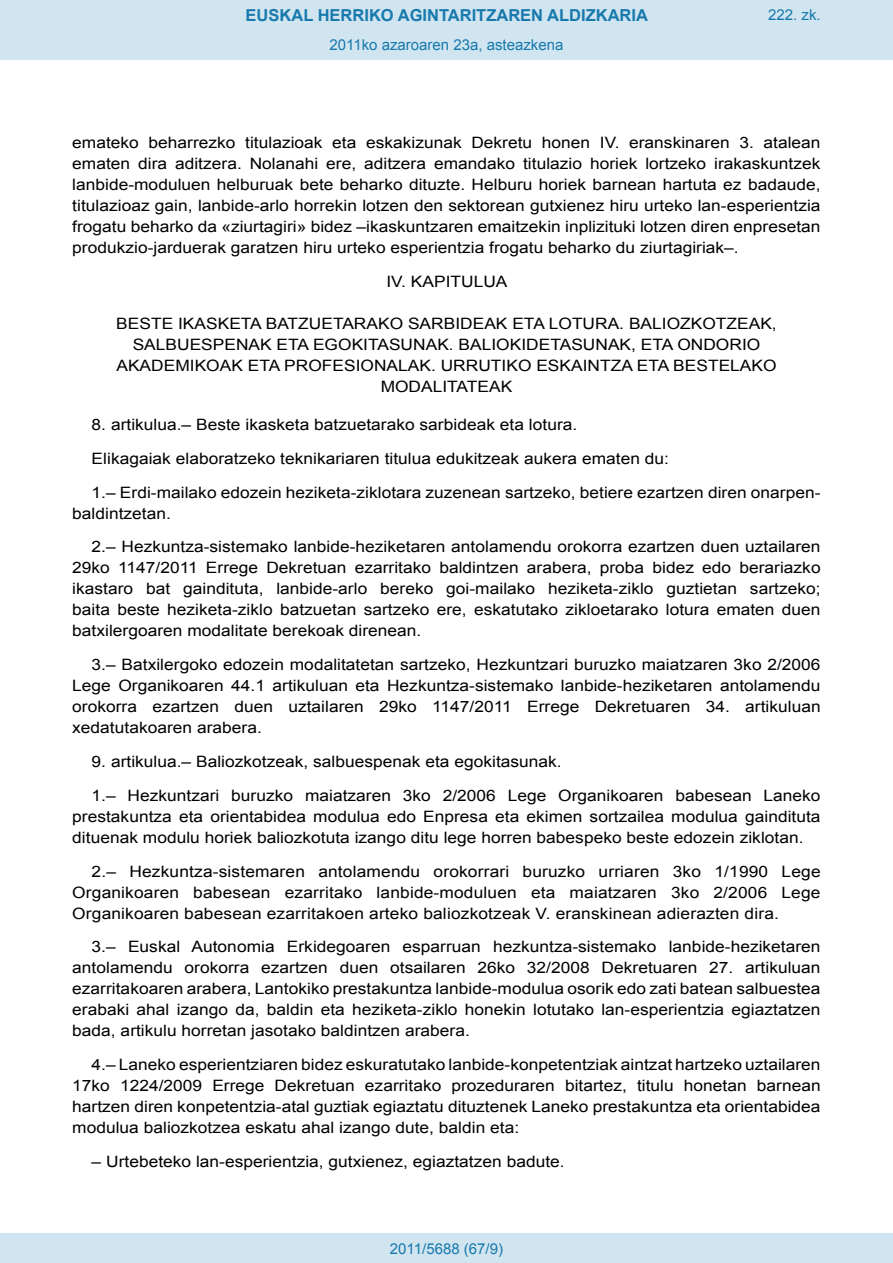
<style>
.page{position:relative;width:893px;height:1263px;background:#fff}
.page>*{position:absolute;margin:0;border:0;box-sizing:border-box;transform-origin:0 0}
.t1{font:700 16.5px "Arial";color:#1879ad}
.BOPVDetalle{font:15.6px/21px "Arial";color:#000;text-align:justify;scale:1.11 1}
.BOPVClave{font:15.6px/21px "Arial";color:#000;text-align:center;scale:1.11 1}
.BOPVClaveSin{font:15.6px "Arial";color:#000;scale:1.11 1}
.Paginacion_Centro{font:15px "Arial";color:#1879ad}
</style>
<div class="page">
<div style="left:0;top:0;width:893px;height:60px;background:#d0e5f0"></div>
<div style="left:0;top:1233px;width:893px;height:30px;background:#d0e5f0"></div>
<p class="t1" style="left:246px;top:4px;width:404px">EUSKAL HERRIKO AGINTARITZAREN ALDIZKARIA</p>
<p class="Paginacion_Centro" style="left:329px;top:35px;width:236px">2011ko azaroaren 23a, asteazkena</p>
<p class="Paginacion_Centro" style="left:768px;top:5px;width:54px">222. zk.</p>
<p class="BOPVDetalle" style="left:72px;top:132px;width:676px">emateko beharrezko titulazioak eta eskakizunak Dekretu honen IV. eranskinaren 3. atalean ematen dira aditzera. Nolanahi ere, aditzera emandako titulazio horiek lortzeko irakaskuntzek lanbide-moduluen helburuak bete beharko dituzte. Helburu horiek barnean hartuta ez badaude, titulazioaz gain, lanbide-arlo horrekin lotzen den sektorean gutxienez hiru urteko lan-esperientzia frogatu beharko da «ziurtagiri» bidez –ikaskuntzaren emaitzekin inplizituki lotzen diren enpresetan produkzio-jarduerak garatzen hiru urteko esperientzia frogatu beharko du ziurtagiriak–.</p>
<p class="BOPVClaveSin" style="left:386px;top:271px;width:111px">IV. KAPITULUA</p>
<p class="BOPVClave" style="left:116px;top:313px;width:596px">BESTE IKASKETA BATZUETARAKO SARBIDEAK ETA LOTURA. BALIOZKOTZEAK, SALBUESPENAK ETA EGOKITASUNAK. BALIOKIDETASUNAK, ETA ONDORIO AKADEMIKOAK ETA PROFESIONALAK. URRUTIKO ESKAINTZA ETA BESTELAKO MODALITATEAK</p>
<p class="BOPVDetalle" style="left:92px;top:414px;width:439px">8. artikulua.– Beste ikasketa batzuetarako sarbideak eta lotura.</p>
<p class="BOPVDetalle" style="left:92px;top:448px;width:522px">Elikagaiak elaboratzeko teknikariaren titulua edukitzeak aukera ematen du:</p>
<p class="BOPVDetalle" style="left:72px;top:482px;width:676px;text-indent:19px">1.– Erdi-mailako edozein heziketa-ziklotara zuzenean sartzeko, betiere ezartzen diren onarpen&shy;baldintzetan.</p>
<p class="BOPVDetalle" style="left:72px;top:537px;width:676px;text-indent:19px">2.– Hezkuntza-sistemako lanbide-heziketaren antolamendu orokorra ezartzen duen uztailaren 29ko 1147/2011 Errege Dekretuan ezarritako baldintzen arabera, proba bidez edo berariazko ikastaro bat gaindituta, lanbide-arlo bereko goi-mailako heziketa-ziklo guztietan sartzeko; baita beste heziketa-ziklo batzuetan sartzeko ere, eskatutako zikloetarako lotura ematen duen batxilergoaren modalitate berekoak direnean.</p>
<p class="BOPVDetalle" style="left:72px;top:654px;width:676px;text-indent:19px">3.– Batxilergoko edozein modalitatetan sartzeko, Hezkuntzari buruzko maiatzaren 3ko 2/2006<br>Lege Organikoaren 44.1 artikuluan eta Hezkuntza-sistemako lanbide-heziketaren antolamendu orokorra ezartzen duen uztailaren 29ko 1147/2011 Errege Dekretuaren 34. artikuluan xedatutakoaren arabera.</p>
<p class="BOPVDetalle" style="left:92px;top:751px;width:425px">9. artikulua.– Baliozkotzeak, salbuespenak eta egokitasunak.</p>
<p class="BOPVDetalle" style="left:72px;top:785px;width:676px;text-indent:19px">1.– Hezkuntzari buruzko maiatzaren 3ko 2/2006 Lege Organikoaren babesean Laneko prestakuntza eta orientabidea modulua edo Enpresa eta ekimen sortzailea modulua gaindituta dituenak modulu horiek baliozkotuta izango ditu lege horren babespeko beste edozein ziklotan.</p>
<p class="BOPVDetalle" style="left:72px;top:861px;width:676px;text-indent:19px">2.– Hezkuntza-sistemaren antolamendu orokorrari buruzko urriaren 3ko 1/1990 Lege Organikoaren babesean ezarritako lanbide-moduluen eta maiatzaren 3ko 2/2006 Lege Organikoaren babesean ezarritakoen arteko baliozkotzeak V. eranskinean adierazten dira.</p>
<p class="BOPVDetalle" style="left:72px;top:936px;width:676px;text-indent:19px">3.– Euskal Autonomia Erkidegoaren esparruan hezkuntza-sistemako lanbide-heziketaren antolamendu orokorra ezartzen duen otsailaren 26ko 32/2008 Dekretuaren 27. artikuluan ezarritakoaren arabera, Lantokiko prestakuntza lanbide-modulua osorik edo zati batean salbuestea erabaki ahal izango da, baldin eta heziketa-ziklo honekin lotutako lan-esperientzia egiaztatzen bada, artikulu horretan jasotako baldintzen arabera.</p>
<p class="BOPVDetalle" style="left:72px;top:1054px;width:676px;text-indent:19px">4.– Laneko esperientziaren bidez eskuratutako lanbide-konpetentziak aintzat hartzeko uztailaren 17ko 1224/2009 Errege Dekretuan ezarritako prozeduraren bitartez, titulu honetan barnean hartzen diren konpetentzia-atal guztiak egiaztatu dituztenek Laneko prestakuntza eta orientabidea modulua baliozkotzea eskatu ahal izango dute, baldin eta:</p>
<p class="BOPVDetalle" style="left:92px;top:1151px;width:428px">– Urtebeteko lan-esperientzia, gutxienez, egiaztatzen badute.</p>
<p class="Paginacion_Centro" style="left:390px;top:1238px;width:115px">2011/5688 (67/9)</p>
</div>
